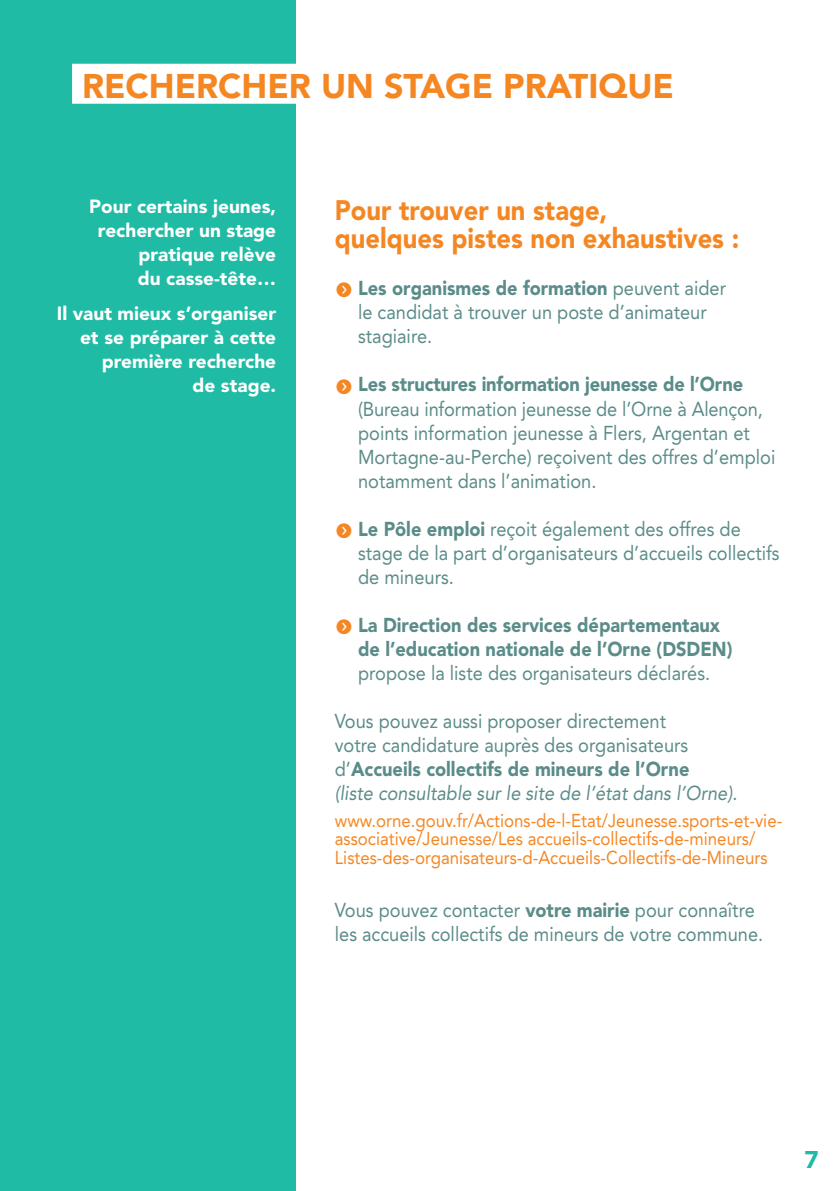
<style>
.page{position:relative;width:840px;height:1191px;background:#fff}
.page>*{position:absolute;margin:0;border:0;box-sizing:border-box;transform-origin:0 0}
.t1{font:900 34px "Avenir LT Std";color:#f58723}
.t2{font:900 28px/28px "Avenir LT Std";color:#f58723;scale:.91 1}
.t3{font:900 24px "Avenir LT Std";color:#1fbba4}
.t4{font:20px/24px "Avenir LT Std";color:#5a8c89;scale:.91 1}
.t5{font:900 20px/24px "Avenir LT Std";color:#5a8c89;scale:.91 1}
.t6{font:900 19px/24px "Avenir LT Std";color:#fff;text-align:right}
.t7{font:18.4px/18.4px "Avenir LT Std";color:#f58723;scale:.91 1}
.s1{font-weight:900}
.s2{font-style:italic}
</style>
<div class="page">
<div style="left:0;top:0;width:295px;height:1191px;background:#1fbba4"></div>
<div style="left:72px;top:64px;width:611px;height:40px;background:#fff"></div>
<h1 class="t1" style="left:82px;top:65px;width:593px">RECHERCHER UN STAGE PRATIQUE</h1>
<p class="t6" style="left:89px;top:194px;width:188px">Pour certains jeunes, rechercher un stage pratique relève<br>du casse-tête…</p>
<p class="t6" style="left:57px;top:301px;width:221px">Il vaut mieux s’organiser et se préparer à cette première recherche<br>de stage.</p>
<h2 class="t2" style="left:334px;top:196px;width:445px">Pour trouver un stage,<br>quelques pistes non exhaustives :</h2>
<p class="t4" style="left:358px;top:277px;width:406px;text-indent:-23px"><sub>f</sub> <span class="s1">Les organismes de formation</span> peuvent aider le candidat à trouver un poste d’animateur stagiaire.</p>
<p class="t4" style="left:358px;top:373px;width:460px;text-indent:-23px"><sub>f</sub> <span class="s1">Les structures information jeunesse de l’Orne </span>(Bureau information jeunesse de l’Orne à Alençon, points information jeunesse à Flers, Argentan et Mortagne-au-Perche) reçoivent des offres d’emploi notamment dans l’animation.</p>
<p class="t4" style="left:358px;top:517px;width:464px;text-indent:-23px"><sub>f</sub> <span class="s1">Le Pôle emploi</span> reçoit également des offres de stage de la part d’organisateurs d’accueils collectifs de mineurs.</p>
<p class="t5" style="left:358px;top:612px;width:413px;text-indent:-23px"><sub>f</sub> La Direction des services départementaux de l’education nationale de l’Orne (DSDEN)</p>
<p class="t4" style="left:358px;top:661px;width:388px">propose la liste des organisateurs déclarés.</p>
<p class="t4" style="left:334px;top:709px;width:444px">Vous pouvez aussi proposer directement<br>votre candidature auprès des organisateurs d’<span class="s1">Accueils collectifs de mineurs de l’Orne<br></span><span class="s2">(liste consultable sur le site de l’état dans l’Orne)</span>.</p>
<p class="t7" style="left:334px;top:811px;width:493px">www.orne.gouv.fr/Actions-de-l-Etat/Jeunesse.sports-et-vie&shy;associative/Jeunesse/Les accueils-collectifs-de-mineurs/<br>Listes-des-organisateurs-d-Accueils-Collectifs-de-Mineurs</p>
<p class="t4" style="left:334px;top:898px;width:472px">Vous pouvez contacter <span class="s1">votre mairie</span> pour connaître les accueils collectifs de mineurs de votre commune.</p>
<p class="t3" style="left:804px;top:1145px;width:16px">7</p>
</div>
